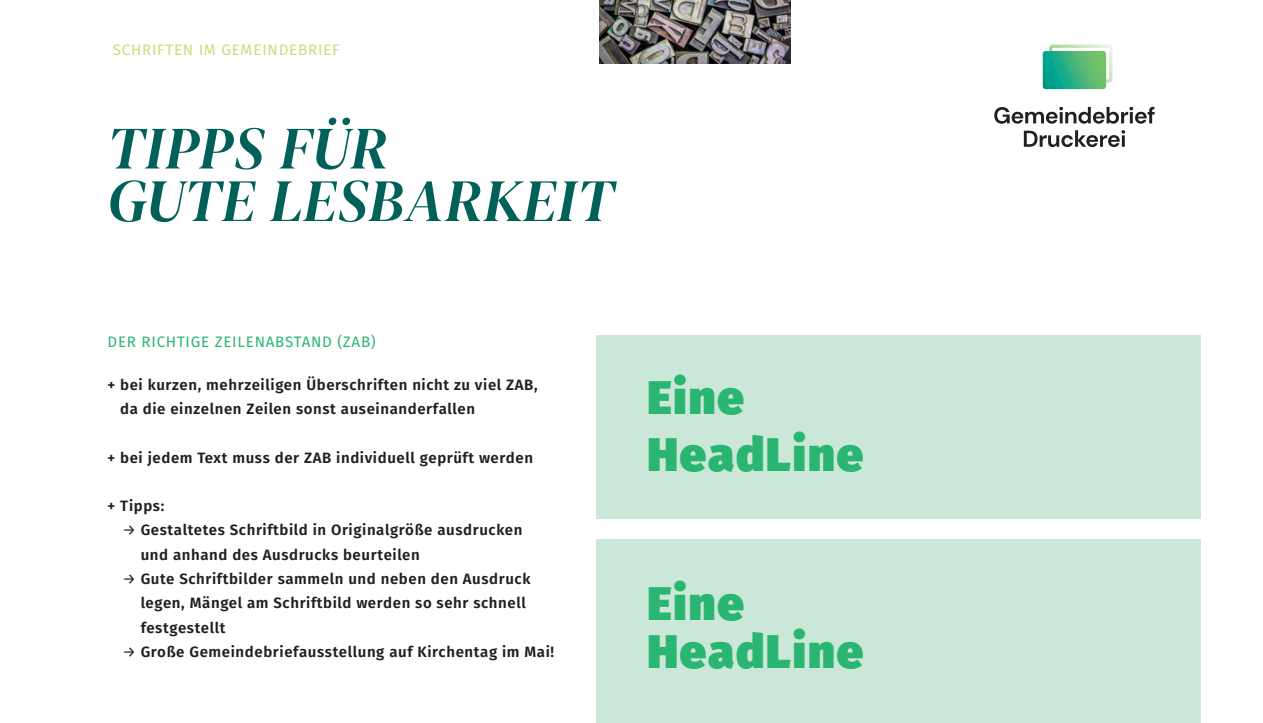
<style>
.page{position:relative;width:1263px;height:723px;background:#fff}
.page>*{position:absolute;margin:0;border:0;box-sizing:border-box;transform-origin:0 0}
.t1{font:italic 60px/52.5px "DM Serif Display";letter-spacing:.015em;color:#016159}
.t2{font:900 47.1px/56.4px "Fira Sans";letter-spacing:.04em;color:#2bb572}
.t3{font:15.15px "Fira Sans";letter-spacing:.05em;color:#2bb572}
.t4{font:15.15px "Fira Sans";letter-spacing:.05em;color:#ceda7a}
.t5{font:600 15px/24.3px "Fira Sans";letter-spacing:.04em;color:#231f20}
.s1{font-weight:400}
</style>
<div class="page">
<svg style="left:1024px;top:130px;width:101px;height:17px"></svg>
<svg style="left:994px;top:107px;width:160px;height:17px"></svg>
<svg style="left:1043px;top:45px;width:69px;height:44px"></svg>
<div style="left:596px;top:335px;width:605px;height:184px;background:#cbe7d7"></div>
<div style="left:596px;top:539px;width:605px;height:184px;background:#cbe7d7"></div>
<img style="left:600px;top:0;width:190px;height:63px">
<p class="t4" style="left:113px;top:38px;width:228px">SCHRIFTEN IM GEMEINDEBRIEF</p>
<h1 class="t1" style="left:107px;top:123px;width:507px">TIPPS FÜR<br>GUTE LESBARKEIT</h1>
<p class="t3" style="left:108px;top:330px;width:270px">DER RICHTIGE ZEILENABSTAND (ZAB)</p>
<p class="t5" style="left:120px;top:371px;width:419px;text-indent:-13px">+ bei kurzen, mehrzeiligen Überschriften nicht zu viel ZAB, da die einzelnen Zeilen sonst auseinanderfallen</p>
<p class="t5" style="left:107px;top:444px;width:427px">+ bei jedem Text muss der ZAB individuell geprüft werden</p>
<p class="t5" style="left:107px;top:493px;width:58px">+ Tipps:</p>
<p class="t5" style="left:141px;top:517px;width:383px;text-indent:-18px"><span class="s1">→</span> Gestaltetes Schriftbild in Originalgröße ausdrucken und anhand des Ausdrucks beurteilen</p>
<p class="t5" style="left:141px;top:566px;width:391px;text-indent:-18px"><span class="s1">→</span> Gute Schriftbilder sammeln und neben den Ausdruck legen, Mängel am Schriftbild werden so sehr schnell festgestellt</p>
<p class="t5" style="left:122px;top:638px;width:433px"><span class="s1">→</span> Große Gemeindebriefausstellung auf Kirchentag im Mai!</p>
<h2 class="t2" style="left:647px;top:364px;width:217px">Eine<br>HeadLine</h2>
<h2 class="t2" style="left:647px;top:574px;width:217px;line-height:48px">Eine<br>HeadLine</h2>
</div>
